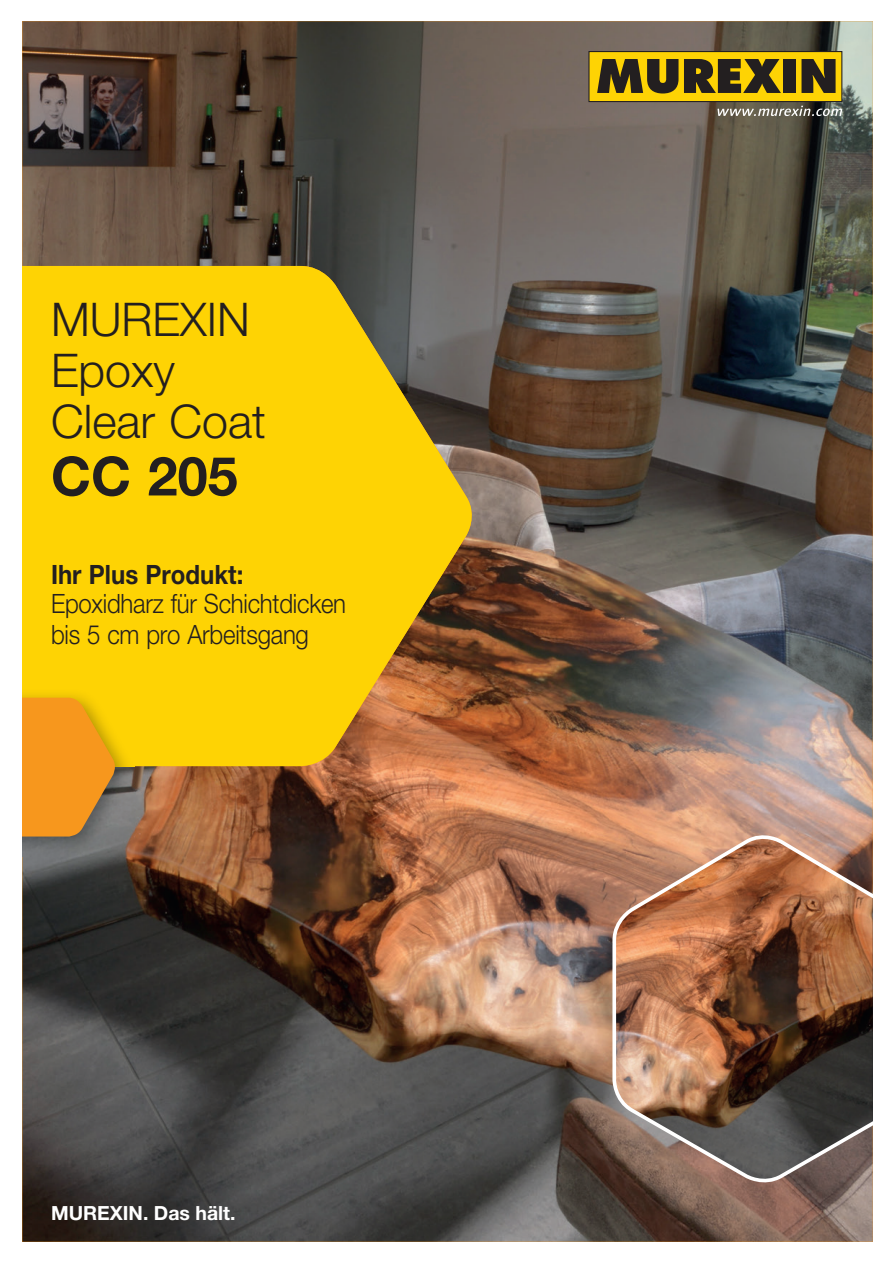
<style>
.page{position:relative;width:893px;height:1263px;background:#fff}
.page>*{position:absolute;margin:0;border:0;box-sizing:border-box;transform-origin:0 0}
.t1{font:700 54px "Helvetica Neue LTW1 G";color:#231f20}
.t2{font:300 46.5px/51px "Helvetica Neue LTW1 G";color:#231f20}
.t3{font:300 26.7px/30.9px "Helvetica Neue LTW1 G";letter-spacing:-.01em;color:#231f20;scale:.9 1}
.t4{font:700 26.7px "Helvetica Neue LTW1 G";color:#231f20;scale:.9 1}
.t5{font:700 19.5px "Helvetica Neue LTW1 G";color:#fff}
</style>
<div class="page">
<img style="left:22px;top:21px;width:851px;height:1221px">
<img style="left:611px;top:831px;width:262px;height:354px">
<svg style="left:22px;top:266px;width:456px;height:500px;background:#e7be0f"></svg>
<img style="left:22px;top:688px;width:112px;height:168px">
<svg style="left:22px;top:698px;width:96px;height:138px;background:#e79722"></svg>
<div style="left:589px;top:52px;width:253px;height:50px;background:#fed304"></div>
<div style="left:588px;top:51px;width:254px;height:51px;border:1px solid #231f20"></div>
<svg style="left:597px;top:59px;width:81px;height:34px"></svg>
<svg style="left:684px;top:59px;width:97px;height:34px"></svg>
<div style="left:784px;top:59px;width:12px;height:34px;background:#231f20"></div>
<svg style="left:801px;top:59px;width:35px;height:34px"></svg>
<svg style="left:717px;top:106px;width:125px;height:10px"></svg>
<h2 class="t2" style="left:51px;top:294px;width:216px">MUREXIN<br>Epoxy<br>Clear Coat</h2>
<h1 class="t1" style="left:51px;top:443px;width:188px">CC 205</h1>
<p class="t4" style="left:51px;top:557px;width:215px">Ihr Plus Produkt:</p>
<p class="t3" style="left:51px;top:588px;width:329px">Epoxidharz für Schichtdicken bis 5 cm pro Arbeitsgang</p>
<p class="t5" style="left:51px;top:1200px;width:186px">MUREXIN. Das hält.</p>
</div>
